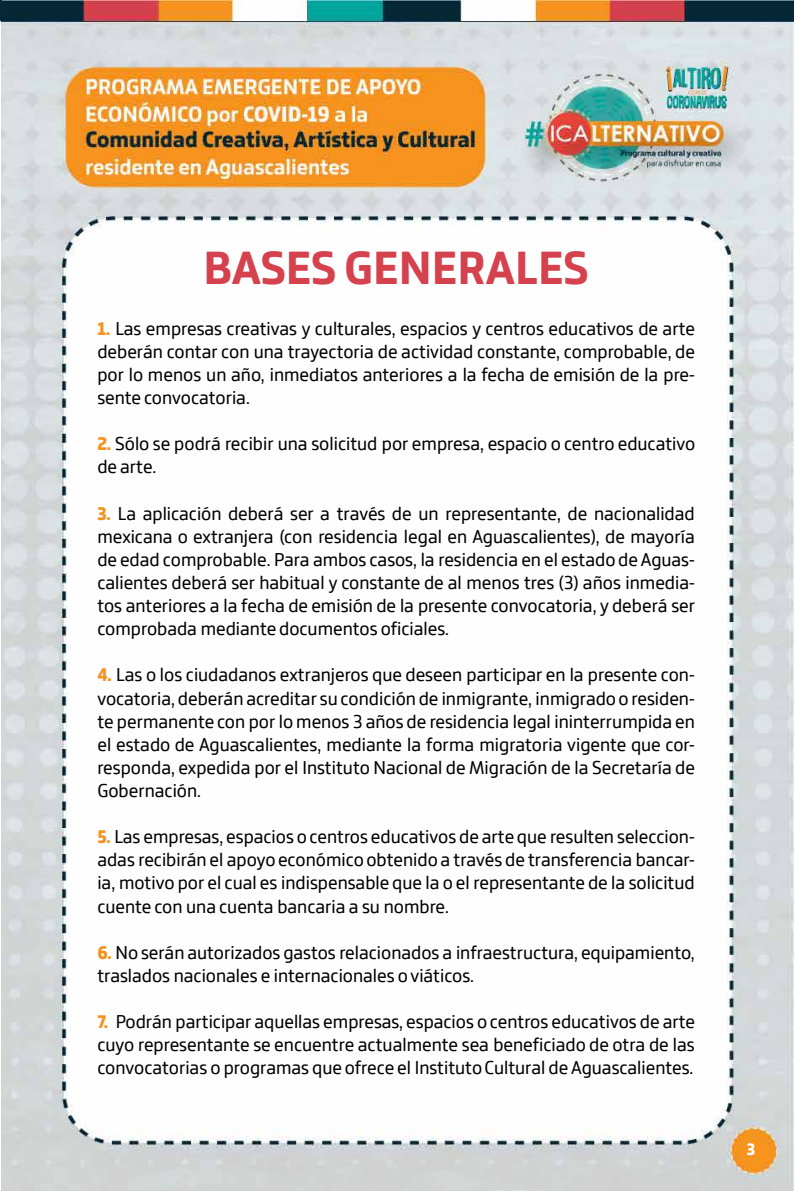
<style>
.page{position:relative;width:794px;height:1191px;background:#fff}
.page>*{position:absolute;margin:0;border:0;box-sizing:border-box;transform-origin:0 0}
.t1{font:800 49px "Bronkoh";color:#d5414d}
.t2{font:19.25px/23.1px "Bronkoh";color:#000;text-align:justify}
.t3{font:800 17.5px "Bronkoh";color:#fff}
.s1{font-weight:800;color:#f5911f}
</style>
<div class="page">
<img style="left:1px;top:0;width:793px;height:1191px">
<hr style="left:0;top:0;width:2px;height:21px;background:#052938">
<h1 class="t1" style="left:204px;top:240px;width:386px">BASES GENERALES</h1>
<p class="t2" style="left:97px;top:318px;width:599px"><span class="s1">1.</span> Las empresas creativas y culturales, espacios y centros educativos de arte deberán contar con una trayectoria de actividad constante, comprobable, de por lo menos un año, inmediatos anteriores a la fecha de emisión de la pre&shy;sente convocatoria.</p>
<p class="t2" style="left:97px;top:433px;width:599px"><span class="s1">2.</span> Sólo se podrá recibir una solicitud por empresa, espacio o centro educativo de arte.</p>
<p class="t2" style="left:97px;top:502px;width:599px"><span class="s1">3.</span> La aplicación deberá ser a través de un representante, de nacionalidad mexicana o extranjera (con residencia legal en Aguascalientes), de mayoría de edad comprobable. Para ambos casos, la residencia en el estado de Aguas&shy;calientes deberá ser habitual y constante de al menos tres (3) años inmedia&shy;tos anteriores a la fecha de emisión de la presente convocatoria, y deberá ser comprobada mediante documentos oficiales.</p>
<p class="t2" style="left:97px;top:664px;width:599px"><span class="s1">4.</span> Las o los ciudadanos extranjeros que deseen participar en la presente con&shy;vocatoria, deberán acreditar su condición de inmigrante, inmigrado o residen&shy;te permanente con por lo menos 3 años de residencia legal ininterrumpida en el estado de Aguascalientes, mediante la forma migratoria vigente que cor&shy;responda, expedida por el Instituto Nacional de Migración de la Secretaría de Gobernación.</p>
<p class="t2" style="left:97px;top:826px;width:599px"><span class="s1">5.</span> Las empresas, espacios o centros educativos de arte que resulten seleccion&shy;adas recibirán el apoyo económico obtenido a través de transferencia bancar&shy;ia, motivo por el cual es indispensable que la o el representante de la solicitud cuente con una cuenta bancaria a su nombre.</p>
<p class="t2" style="left:97px;top:941px;width:599px"><span class="s1">6.</span> No serán autorizados gastos relacionados a infraestructura, equipamiento, traslados nacionales e internacionales o viáticos.</p>
<p class="t2" style="left:97px;top:1011px;width:599px"><span class="s1">7.</span> Podrán participar aquellas empresas, espacios o centros educativos de arte cuyo representante se encuentre actualmente sea beneficiado de otra de las convocatorias o programas que ofrece el Instituto Cultural de Aguascalientes.</p>
<p class="t3" style="left:747px;top:1139px;width:10px">3</p>
</div>
